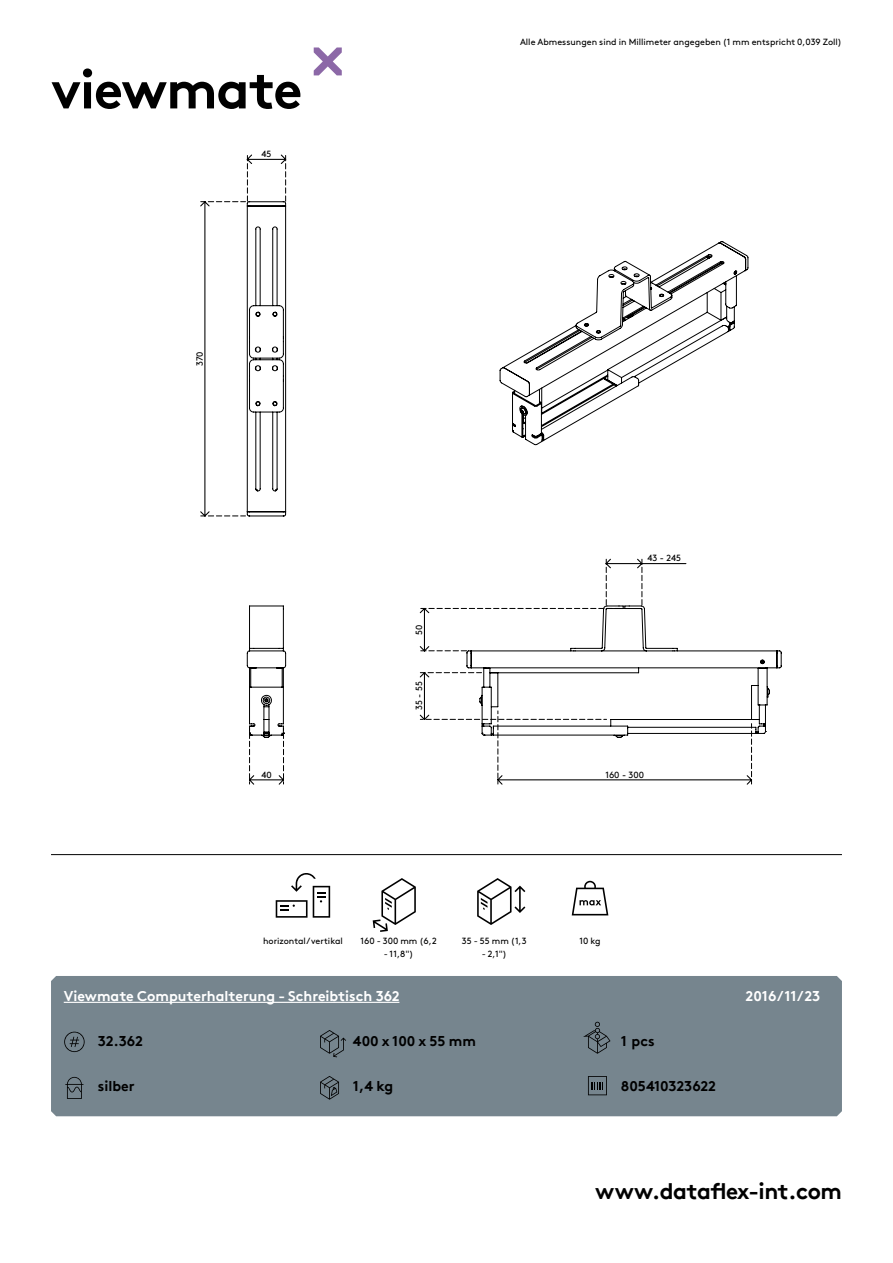
<style>
.page{position:relative;width:893px;height:1263px;background:#fff}
.page>*{position:absolute;margin:0;border:0;box-sizing:border-box;transform-origin:0 0}
.hoofdstuk{font:700 54px "Brown Pro TT";letter-spacing:-.02em;color:#000}
.t1{font:700 22.5px "Brown Pro TT";letter-spacing:-.02em;color:#000}
.t2{font:700 14.25px "Brown Pro TT";color:#fff}
.specificaties{font:700 14.25px "Brown Pro TT";color:#000}
.t3{font:9px "Brown";color:#000}
.t4{font:9px "Brown Pro TT Regular Alt";color:#000}
</style>
<div class="page">
<svg style="left:314px;top:47px;width:28px;height:28px"></svg>
<hr style="left:51px;top:854px;width:791px;height:1px;background:#000">
<svg style="left:276px;top:873px;width:54px;height:45px"></svg>
<svg style="left:373px;top:878px;width:43px;height:54px"></svg>
<svg style="left:477px;top:878px;width:48px;height:47px"></svg>
<svg style="left:572px;top:881px;width:36px;height:34px"></svg>
<div style="left:51px;top:976px;width:791px;height:140px;background:#76858e"></div>
<svg style="left:246px;top:605px;width:41px;height:179px"></svg>
<svg style="left:200px;top:155px;width:87px;height:362px"></svg>
<svg style="left:499px;top:241px;width:250px;height:205px"></svg>
<svg style="left:419px;top:559px;width:363px;height:226px"></svg>
<svg style="left:64px;top:1032px;width:21px;height:20px"></svg>
<svg style="left:65px;top:1077px;width:18px;height:22px"></svg>
<svg style="left:320px;top:1030px;width:26px;height:27px"></svg>
<svg style="left:583px;top:1022px;width:27px;height:32px"></svg>
<svg style="left:320px;top:1076px;width:19px;height:24px"></svg>
<svg style="left:588px;top:1076px;width:19px;height:19px"></svg>
<hr style="left:64px;top:1002px;width:335px;height:1px;background:#fff">
<p class="hoofdstuk" style="left:51px;top:46px;width:253px">viewmate</p>
<p class="t4" style="left:262px;top:147px;width:12px">45</p>
<p class="t3" style="left:520px;top:35px;width:323px">Alle Abmessungen sind in Millimeter angegeben (1 mm entspricht 0,039 Zoll)</p>
<p class="t4" style="left:193px;top:366px;width:16px;rotate:-90deg">370</p>
<p class="t4" style="left:261px;top:767px;width:12px">40</p>
<p class="t4" style="left:412px;top:635px;width:12px;rotate:-90deg">50</p>
<p class="t4" style="left:412px;top:710px;width:30px;rotate:-90deg">35 - 55</p>
<p class="t4" style="left:648px;top:551px;width:35px">43 - 245</p>
<p class="t4" style="left:605px;top:767px;width:40px">160 - 300</p>
<p class="t3" style="left:263px;top:934px;width:81px">horizontal / vertikal</p>
<p class="t3" style="left:360px;top:934px;width:78px">160 - 300 mm (6,2</p>
<p class="t3" style="left:384px;top:947px;width:31px">- 11,8")</p>
<p class="t3" style="left:462px;top:934px;width:66px">35 - 55 mm (1,3</p>
<p class="t3" style="left:482px;top:947px;width:27px">- 2,1")</p>
<p class="t3" style="left:579px;top:934px;width:23px">10 kg</p>
<h3 class="t2" style="left:64px;top:985px;width:337px">Viewmate Computerhalterung - Schreibtisch 362</h3>
<h3 class="t2" style="left:746px;top:985px;width:76px">2016/11/23</h3>
<h3 class="specificaties" style="left:98px;top:1029px;width:47px">32.362</h3>
<p class="specificaties" style="left:98px;top:1074px;width:38px">silber</p>
<p class="specificaties" style="left:353px;top:1029px;width:124px">400 x 100 x 55 mm</p>
<p class="specificaties" style="left:621px;top:1029px;width:35px">1 pcs</p>
<p class="specificaties" style="left:353px;top:1074px;width:42px">1,4 kg</p>
<h3 class="specificaties" style="left:621px;top:1074px;width:97px">805410323622</h3>
<h2 class="t1" style="left:595px;top:1173px;width:248px">www.dataflex-int.com</h2>
</div>
